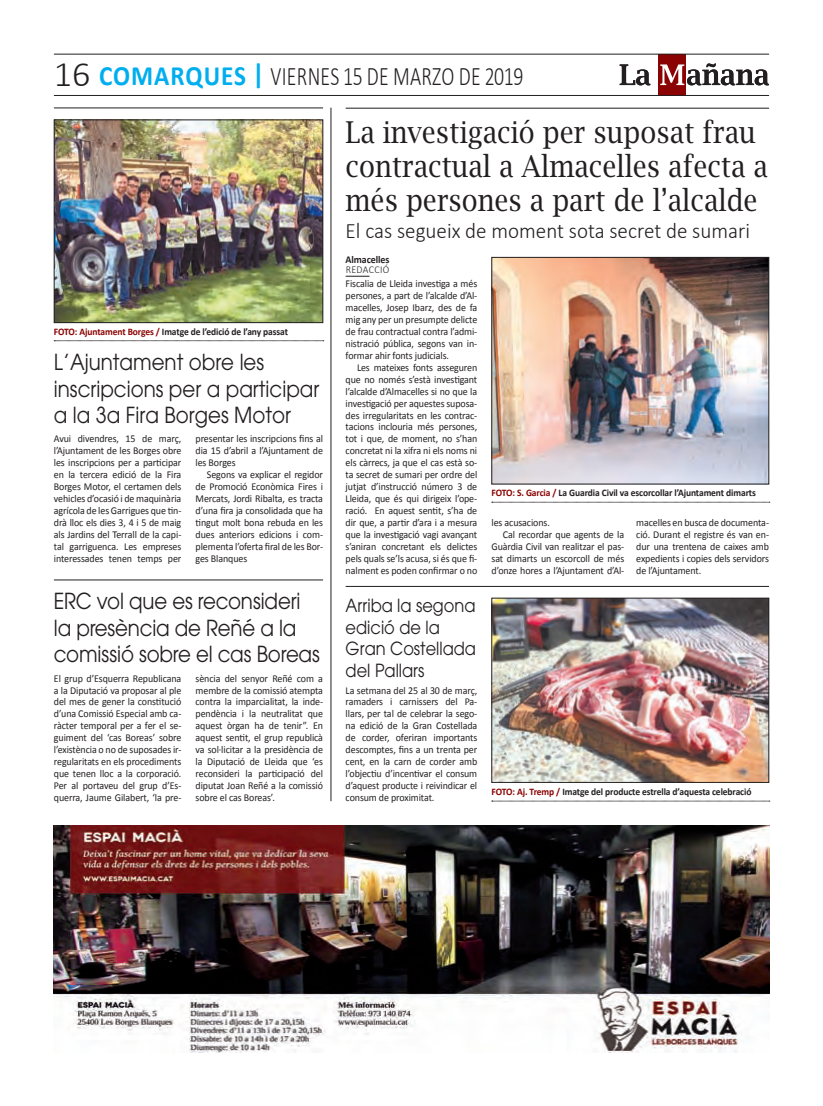
<style>
.page{position:relative;width:823px;height:1106px;background:#fff}
.page>*{position:absolute;margin:0;border:0;box-sizing:border-box;transform-origin:0 0}
.t1{font:30px/34px "Lucida Bright";color:#231f20;scale:.88 1}
.t2{font:300 26.8px "Calibri";letter-spacing:.015em;color:#231f20;scale:.74 1}
.t3{font:22px/26.4px "Avant Garde";color:#231f20;scale:.9 1}
.t4{font:300 22px "Calibri";color:#231f20;scale:.96 1}
.t5{font:18px/21.6px "Avant Garde";color:#231f20;scale:.9 1}
.t6{font:10.5px/12px "Calibri";letter-spacing:-.01em;color:#231f20;text-align:justify;scale:.95 1}
.t7{font:700 10.5px/10px "Calibri";letter-spacing:-.01em;color:#231f20;scale:.95 1}
.t8{font:700 10px "Calibri";letter-spacing:-.01em;color:#231f20;scale:.95 1}
.s1{font-size:36px}
.s2{font-weight:700;font-size:28px;color:#00aeef}
.s3{color:#8b0202}
.s4{font-weight:300}
</style>
<div class="page">
<img style="left:54px;top:825px;width:714px;height:227px">
<hr style="left:330px;top:108px;width:1px;height:693px;background:#231f20">
<svg style="left:491px;top:800px;width:278px;height:1px"></svg>
<hr style="left:345px;top:108px;width:423px;height:1px;background:#231f20">
<svg style="left:345px;top:276px;width:24px;height:1px"></svg>
<svg style="left:491px;top:502px;width:278px;height:1px"></svg>
<img style="left:493px;top:259px;width:273px;height:223px">
<div style="left:491px;top:257px;width:277px;height:227px;border:1px solid #231f20"></div>
<hr style="left:345px;top:586px;width:423px;height:1px;background:#231f20">
<img style="left:493px;top:600px;width:273px;height:180px">
<div style="left:491px;top:598px;width:277px;height:184px;border:1px solid #231f20"></div>
<div style="left:658px;top:54px;width:27px;height:41px;background:#8b0202"></div>
<svg style="left:660px;top:63px;width:108px;height:22px"></svg>
<svg style="left:619px;top:64px;width:31px;height:21px"></svg>
<hr style="left:54px;top:54px;width:714px;height:1px;background:#231f20">
<hr style="left:54px;top:95px;width:714px;height:1px;background:#231f20">
<hr style="left:54px;top:107px;width:269px;height:1px;background:#231f20">
<svg style="left:54px;top:340px;width:269px;height:1px"></svg>
<img style="left:56px;top:122px;width:265px;height:199px">
<div style="left:54px;top:120px;width:269px;height:203px;border:1px solid #231f20"></div>
<hr style="left:54px;top:579px;width:269px;height:1px;background:#231f20">
<p class="t2" style="left:54px;top:60px;width:635px"><span class="s1">16</span> <span class="s2">COMARQUES |</span> VIERNES 15 DE MARZO DE 2019</p>
<p class="t8" style="left:54px;top:325px;width:248px"><span class="s3">FOTO: Ajuntament Borges /</span> Imatge de l’edició de l’any passat</p>
<p class="t3" style="left:54px;top:349px;width:296px">L’Ajuntament obre les inscripcions per a participar a la 3a Fira Borges Motor</p>
<p class="t6" style="left:54px;top:433px;width:136px">Avui divendres, 15 de març, l’Ajuntament de les Borges obre les inscripcions per a participar en la tercera edició de la Fira Borges Motor, el certamen dels vehicles d’ocasió i de maquinària agrícola de les Garrigues que tin&shy;drà lloc els dies 3, 4 i 5 de maig als Jardins del Terrall de la capi&shy;tal garriguenca. Les empreses interessades tenen temps per</p>
<p class="t6" style="left:195px;top:433px;width:136px">presentar les inscripcions fins al</p>
<p class="t6" style="left:195px;top:445px;width:136px">dia 15 d’abril a l’Ajuntament de</p>
<p class="t6" style="left:195px;top:457px;width:44px">les Borges</p>
<p class="t6" style="left:207px;top:469px;width:124px">Segons va explicar el regidor</p>
<p class="t6" style="left:195px;top:481px;width:135px">de Promoció Econòmica Fires i</p>
<p class="t6" style="left:195px;top:493px;width:136px">Mercats, Jordi Ribalta, es tracta</p>
<p class="t6" style="left:195px;top:505px;width:136px">d’una fira ja consolidada que ha</p>
<p class="t6" style="left:195px;top:516px;width:135px">tingut molt bona rebuda en les</p>
<p class="t6" style="left:195px;top:528px;width:136px">dues anteriors edicions i com-</p>
<p class="t6" style="left:195px;top:540px;width:136px">plementa l’oferta firal de les Bor-</p>
<p class="t6" style="left:195px;top:552px;width:56px">ges Blanques</p>
<p class="t3" style="left:54px;top:588px;width:297px">ERC vol que es reconsideri la presència de Reñé a la comissió sobre el cas Boreas</p>
<p class="t6" style="left:54px;top:672px;width:136px">El grup d’Esquerra Republicana a la Diputació va proposar al ple del mes de gener la constitució d’una Comissió Especial amb ca&shy;ràcter temporal per a fer el se&shy;guiment del ‘cas Boreas’ sobre l’existència o no de suposades ir&shy;regularitats en els procediments que tenen lloc a la corporació.<br>Per al portaveu del grup d’Es&shy;querra, Jaume Gilabert, ‘la pre-</p>
<p class="t6" style="left:195px;top:672px;width:136px">sència del senyor Reñé com a membre de la comissió atempta contra la imparcialitat, la inde&shy;pendència i la neutralitat que aquest òrgan ha de tenir”. En aquest sentit, el grup republicà va sol·licitar a la presidència de la Diputació de Lleida que ‘es reconsideri la participació del diputat Joan Reñé a la comissió sobre el cas Boreas’.</p>
<p class="t1" style="left:345px;top:115px;width:481px">La investigació per suposat frau contractual a Almacelles afecta a més persones a part de l’alcalde</p>
<p class="t4" style="left:345px;top:217px;width:422px">El cas segueix de moment sota secret de sumari</p>
<p class="t7" style="left:345px;top:255px;width:48px">Almacelles<br><span class="s4">REDACCIÓ</span></p>
<p class="t6" style="left:345px;top:277px;width:140px">Fiscalia de Lleida investiga a més</p>
<p class="t6" style="left:345px;top:289px;width:140px">persones, a part de l’alcalde d’Al-</p>
<p class="t6" style="left:345px;top:301px;width:140px">macelles, Josep Ibarz, des de fa</p>
<p class="t6" style="left:345px;top:313px;width:140px">mig any per un presumpte delicte</p>
<p class="t6" style="left:345px;top:325px;width:140px">de frau contractual contra l’admi-</p>
<p class="t6" style="left:345px;top:337px;width:140px">nistració pública, segons van in-</p>
<p class="t6" style="left:345px;top:349px;width:110px">formar ahir fonts judicials.</p>
<p class="t6" style="left:357px;top:361px;width:128px">Les mateixes fonts asseguren</p>
<p class="t6" style="left:345px;top:373px;width:140px">que no només s’està investigant</p>
<p class="t6" style="left:345px;top:385px;width:140px">l’alcalde d’Almacelles si no que la</p>
<p class="t6" style="left:345px;top:397px;width:140px">investigació per aquestes suposa-</p>
<p class="t6" style="left:345px;top:409px;width:140px">des irregularitats en les contrac-</p>
<p class="t6" style="left:345px;top:421px;width:140px">tacions inclouria més persones,</p>
<p class="t6" style="left:345px;top:433px;width:140px">tot i que, de moment, no s’han</p>
<p class="t6" style="left:345px;top:445px;width:140px">concretat ni la xifra ni els noms ni</p>
<p class="t6" style="left:345px;top:457px;width:140px">els càrrecs, ja que el cas està so-</p>
<p class="t6" style="left:345px;top:469px;width:140px">ta secret de sumari per ordre del</p>
<p class="t6" style="left:345px;top:481px;width:140px">jutjat d’instrucció número 3 de</p>
<p class="t6" style="left:345px;top:493px;width:140px">Lleida, que és qui dirigeix l’ope-</p>
<p class="t6" style="left:345px;top:505px;width:140px">ració. En aquest sentit, s’ha de</p>
<p class="t6" style="left:345px;top:516px;width:140px">dir que, a partir d’ara i a mesura</p>
<p class="t6" style="left:345px;top:528px;width:140px">que la investigació vagi avançant</p>
<p class="t6" style="left:345px;top:540px;width:140px">s’aniran concretant els delictes</p>
<p class="t6" style="left:345px;top:552px;width:140px">pels quals se’ls acusa, si és que fi-</p>
<p class="t6" style="left:345px;top:564px;width:140px">nalment es poden confirmar o no</p>
<p class="t8" style="left:491px;top:486px;width:280px"><span class="s3">FOTO: S. Garcia /</span> La Guardia Civil va escorcollar l’Ajuntament dimarts</p>
<p class="t6" style="left:491px;top:516px;width:63px">les acusacions.</p>
<p class="t6" style="left:502px;top:528px;width:129px">Cal recordar que agents de la</p>
<p class="t6" style="left:491px;top:540px;width:141px">Guàrdia Civil van realitzar el pas-</p>
<p class="t6" style="left:491px;top:552px;width:141px">sat dimarts un escorcoll de més</p>
<p class="t6" style="left:491px;top:564px;width:141px">d’onze hores a l’Ajuntament d’Al-</p>
<p class="t6" style="left:636px;top:516px;width:141px">macelles en busca de documenta&shy;ció. Durant el registre és van en&shy;dur una trentena de caixes amb expedients i copies dels servidors de l’Ajuntament.</p>
<p class="t5" style="left:345px;top:595px;width:146px">Arriba la segona edició de la<br>Gran Costellada del Pallars</p>
<p class="t6" style="left:345px;top:684px;width:140px">La setmana del 25 al 30 de març, ramaders i carnissers del Pa&shy;llars, per tal de celebrar la sego&shy;na edició de la Gran Costellada de corder, oferiran importants descomptes, fins a un trenta per cent, en la carn de corder amb l’objectiu d’incentivar el consum d’aquest producte i reivindicar el consum de proximitat.</p>
<p class="t8" style="left:491px;top:785px;width:275px"><span class="s3">FOTO: Aj. Tremp /</span> Imatge del producte estrella d’aquesta celebració</p>
</div>
